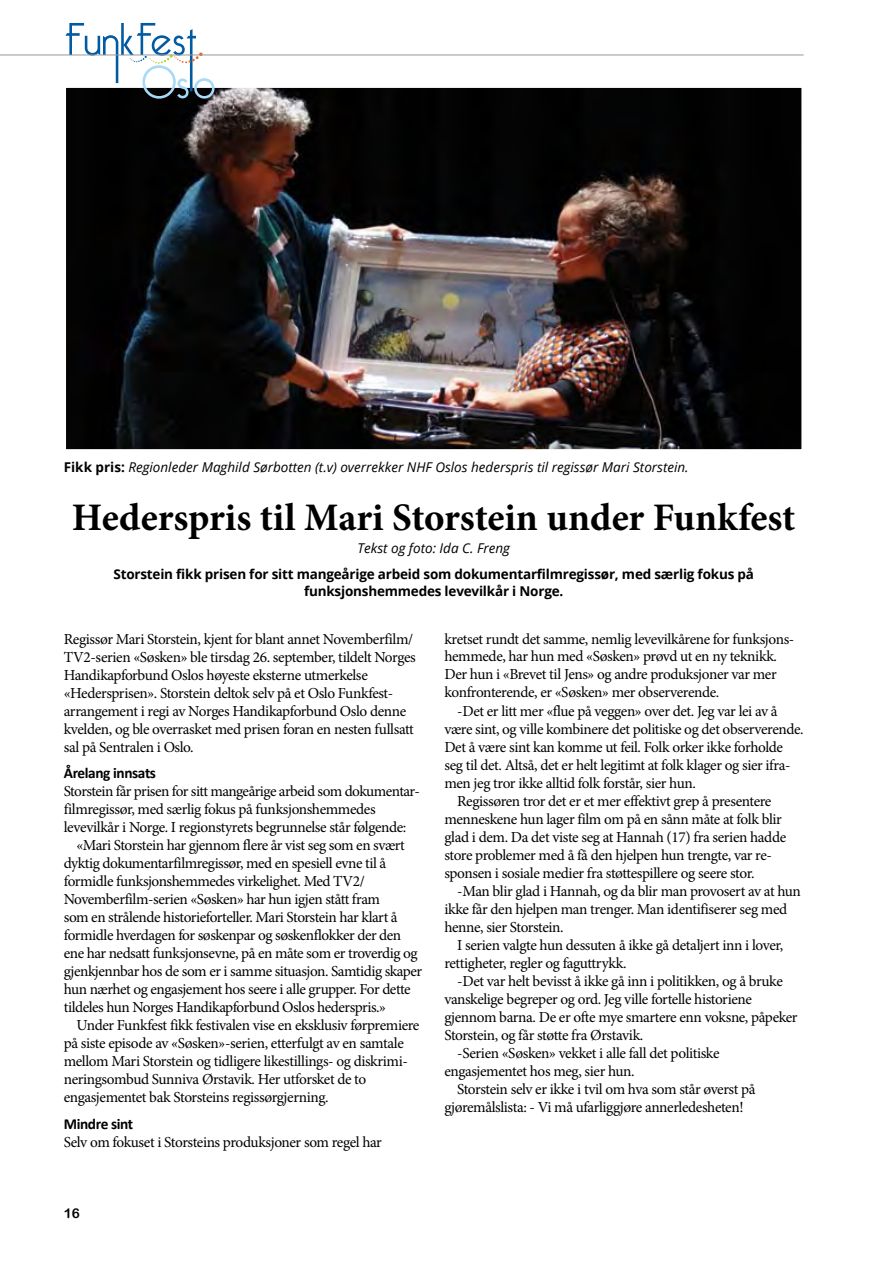
<style>
.page{position:relative;width:893px;height:1263px;background:#fff}
.page>*{position:absolute;margin:0;border:0;box-sizing:border-box;transform-origin:0 0}
.t1{font:700 39px "Minion Pro";letter-spacing:-.005em;color:#000}
.Tekst_normal_u_ordde{font:15.3px/18px "Minion Pro";letter-spacing:-.03em;color:#000}
.Tekst_uten_innrykk{font:15.3px/18px "Minion Pro";letter-spacing:-.03em;color:#000}
.t2{font:700 15.3px "Calibri";letter-spacing:-.025em;color:#000}
.t3{font:700 13.5px/26.5px "Open Sans";letter-spacing:-.015em;color:#000;text-align:center}
.Tekst_uten_innrykk-2{font:italic 13.5px "Open Sans";color:#000}
.t4{font:13.5px "Arial Rounded MT Bold";color:#000}
.s1{font-weight:700;font-style:normal}
.s2{font-weight:400;font-style:italic}
</style>
<div class="page">
<img style="left:67px;top:88px;width:734px;height:361px">
<div style="left:62px;top:83px;width:744px;height:371px;border:4px solid #fff"></div>
<svg style="left:65px;top:23px;width:150px;height:76px"></svg>
<hr style="left:0;top:55px;width:804px;height:1px;background:#969798">
<p class="Tekst_uten_innrykk-2" style="left:64px;top:458px;width:626px"><span class="s1">Fikk pris:</span> Regionleder Maghild Sørbotten (t.v) overrekker NHF Oslos hederspris til regissør Mari Storstein.</p>
<h1 class="t1" style="left:72px;top:490px;width:725px">Hederspris til Mari Storstein under Funkfest</h1>
<h2 class="t3" style="left:113px;top:534px;width:642px"><span class="s2">Tekst og foto: Ida C. Freng<br></span>Storstein fikk prisen for sitt mangeårige arbeid som dokumentarfilmregissør, med særlig fokus på</h2>
<h2 class="t3" style="left:304px;top:577px;width:261px">funksjonshemmedes levevilkår i Norge.</h2>
<p class="Tekst_uten_innrykk" style="left:64px;top:630px;width:353px">Regissør Mari Storstein, kjent for blant annet Novemberfilm/ TV2-serien «Søsken» ble tirsdag 26. september, tildelt Norges Handikapforbund Oslos høyeste eksterne utmerkelse «Hedersprisen». Storstein deltok selv på et Oslo Funkfest&shy;arrangement i regi av Norges Handikapforbund Oslo denne kvelden, og ble overrasket med prisen foran en nesten fullsatt sal på Sentralen i Oslo.</p>
<h2 class="t2" style="left:64px;top:762px;width:94px">Årelang innsats</h2>
<p class="Tekst_uten_innrykk" style="left:64px;top:782px;width:358px">Storstein får prisen for sitt mangeårige arbeid som dokumentar&shy;filmregissør, med særlig fokus på funksjonshemmedes levevilkår i Norge. I regionstyrets begrunnelse står følgende:</p>
<p class="Tekst_normal_u_ordde" style="left:64px;top:836px;width:360px;text-indent:13px">«Mari Storstein har gjennom flere år vist seg som en svært dyktig dokumentarfilmregissør, med en spesiell evne til å formidle funksjonshemmedes virkelighet. Med TV2/ Novemberfilm-serien «Søsken» har hun igjen stått fram<br>som en strålende historieforteller. Mari Storstein har klart å formidle hverdagen for søskenpar og søskenflokker der den ene har nedsatt funksjonsevne, på en måte som er troverdig og gjenkjennbar hos de som er i samme situasjon. Samtidig skaper hun nærhet og engasjement hos seere i alle grupper. For dette tildeles hun Norges Handikapforbund Oslos hederspris.»</p>
<p class="Tekst_normal_u_ordde" style="left:64px;top:1016px;width:357px;text-indent:13px">Under Funkfest fikk festivalen vise en eksklusiv førpremiere på siste episode av «Søsken»-serien, etterfulgt av en samtale mellom Mari Storstein og tidligere likestillings- og diskrimi&shy;neringsombud Sunniva Ørstavik. Her utforsket de to engasjementet bak Storsteins regissørgjerning.</p>
<h2 class="t2" style="left:64px;top:1113px;width:71px">Mindre sint</h2>
<p class="Tekst_uten_innrykk" style="left:64px;top:1133px;width:320px">Selv om fokuset i Storsteins produksjoner som regel har</p>
<p class="Tekst_uten_innrykk" style="left:444px;top:630px;width:351px">kretset rundt det samme, nemlig levevilkårene for funksjons&shy;hemmede, har hun med «Søsken» prøvd ut en ny teknikk.<br>Der hun i «Brevet til Jens» og andre produksjoner var mer konfronterende, er «Søsken» mer observerende.</p>
<p class="Tekst_normal_u_ordde" style="left:444px;top:702px;width:361px;text-indent:13px">-Det er litt mer «flue på veggen» over det. Jeg var lei av å være sint, og ville kombinere det politiske og det observerende.<br>Det å være sint kan komme ut feil. Folk orker ikke forholde seg til det. Altså, det er helt legitimt at folk klager og sier ifra&shy;men jeg tror ikke alltid folk forstår, sier hun.</p>
<p class="Tekst_normal_u_ordde" style="left:444px;top:792px;width:343px;text-indent:13px">Regissøren tror det er et mer effektivt grep å presentere menneskene hun lager film om på en sånn måte at folk blir glad i dem. Da det viste seg at Hannah (17) fra serien hadde store problemer med å få den hjelpen hun trengte, var re&shy;sponsen i sosiale medier fra støttespillere og seere stor.</p>
<p class="Tekst_normal_u_ordde" style="left:444px;top:882px;width:358px;text-indent:13px">-Man blir glad i Hannah, og da blir man provosert av at hun ikke får den hjelpen man trenger. Man identifiserer seg med henne, sier Storstein.</p>
<p class="Tekst_normal_u_ordde" style="left:444px;top:936px;width:340px;text-indent:13px">I serien valgte hun dessuten å ikke gå detaljert inn i lover, rettigheter, regler og faguttrykk.</p>
<p class="Tekst_normal_u_ordde" style="left:444px;top:972px;width:355px;text-indent:13px">-Det var helt bevisst å ikke gå inn i politikken, og å bruke vanskelige begreper og ord. Jeg ville fortelle historiene gjennom barna. De er ofte mye smartere enn voksne, påpeker Storstein, og får støtte fra Ørstavik.</p>
<p class="Tekst_normal_u_ordde" style="left:444px;top:1044px;width:277px;text-indent:13px">-Serien «Søsken» vekket i alle fall det politiske engasjementet hos meg, sier hun.</p>
<p class="Tekst_normal_u_ordde" style="left:444px;top:1080px;width:313px;text-indent:13px">Storstein selv er ikke i tvil om hva som står øverst på gjøremålslista: - Vi må ufarliggjøre annerledesheten!</p>
<p class="t4" style="left:64px;top:1205px;width:18px">16</p>
</div>
